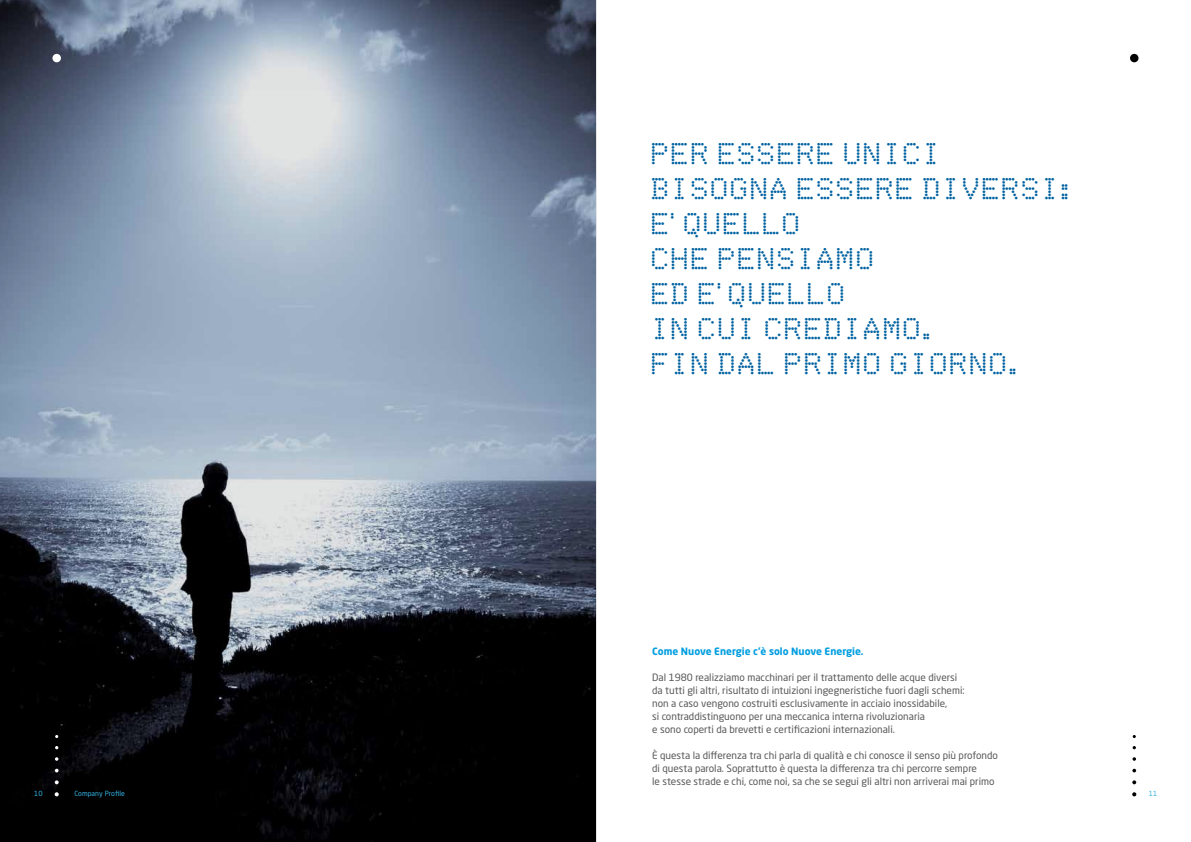
<style>
.page{position:relative;width:1191px;height:842px;background:#fff}
.page>*{position:absolute;margin:0;border:0;box-sizing:border-box;transform-origin:0 0}
.t1{font:25px/35px "Dot Matrix";letter-spacing:.04em;color:#0062a1}
.t2{font:10px/13px "Neo Sans Std";color:#58585a}
.t3{font:700 10px "Neo Sans Std";color:#009ee0}
.t4{font:7px "Neo Sans Std";letter-spacing:.01em;color:#34b4e4}
</style>
<div class="page">
<img style="left:0;top:0;width:595px;height:842px">
<svg style="left:1132px;top:792px;width:4px;height:4px"></svg>
<svg style="left:1132px;top:780px;width:4px;height:4px"></svg>
<svg style="left:1132px;top:769px;width:4px;height:3px"></svg>
<svg style="left:1132px;top:757px;width:4px;height:4px"></svg>
<div style="left:1130px;top:54px;width:8px;height:8px;background:#000;border-radius:50%"></div>
<svg style="left:55px;top:792px;width:4px;height:4px"></svg>
<svg style="left:55px;top:780px;width:4px;height:4px"></svg>
<svg style="left:55px;top:769px;width:4px;height:3px"></svg>
<svg style="left:55px;top:757px;width:3px;height:4px"></svg>
<div style="left:52px;top:54px;width:9px;height:8px;background:#fff;border-radius:50%"></div>
<h1 class="t1" style="left:652px;top:139px;width:37px">PERE</h1>
<h1 class="t1" style="left:738px;top:139px;width:56px">SSERE</h1>
<h1 class="t1" style="left:844px;top:139px;width:39px">UNICI</h1>
<h1 class="t1" style="left:652px;top:174px;width:116px">BI SOGNAE</h1>
<h1 class="t1" style="left:817px;top:174px;width:59px">SSEREDIVER</h1>
<h1 class="t1" style="left:1022px;top:174px;width:60px">SI:</h1>
<h1 class="t1" style="left:652px;top:209px;width:92px">E'QUELLO<br>CHEPEN</h1>
<h1 class="t1" style="left:778px;top:244px;width:39px">SIAMO</h1>
<h1 class="t1" style="left:652px;top:279px;width:17px">EDE</h1>
<h1 class="t1" style="left:711px;top:279px;width:77px">' QUELLO</h1>
<h1 class="t1" style="left:652px;top:314px;width:16px">INC</h1>
<h1 class="t1" style="left:718px;top:314px;width:39px">UICREDIAMO</h1>
<h1 class="t1" style="left:923px;top:314px;width:20px">.</h1>
<h1 class="t1" style="left:652px;top:349px;width:37px">FINDALPRIMO</h1>
<h1 class="t1" style="left:891px;top:349px;width:39px">GIORNO</h1>
<h1 class="t1" style="left:1009px;top:349px;width:20px">.</h1>
<p class="t3" style="left:652px;top:645px;width:213px">Come Nuove Energie c’è solo Nuove Energie.</p>
<p class="t2" style="left:652px;top:671px;width:314px">Dal 1980 realizziamo macchinari per il trattamento delle acque diversi da tutti gli altri, risultato di intuizioni ingegneristiche fuori dagli schemi: non a caso vengono costruiti esclusivamente in acciaio inossidabile,<br>si contraddistinguono per una meccanica interna rivoluzionaria<br>e sono coperti da brevetti e certificazioni internazionali.</p>
<p class="t2" style="left:652px;top:749px;width:347px">È questa la differenza tra chi parla di qualità e chi conosce il senso più profondo di questa parola. Soprattutto è questa la differenza tra chi percorre sempre<br>le stesse strade e chi, come noi, sa che se segui gli altri non arriverai mai primo</p>
<p class="t4" style="left:34px;top:789px;width:10px">10</p>
<p class="t4" style="left:74px;top:789px;width:52px">Company Profile</p>
<p class="t4" style="left:1148px;top:789px;width:10px">11</p>
</div>
